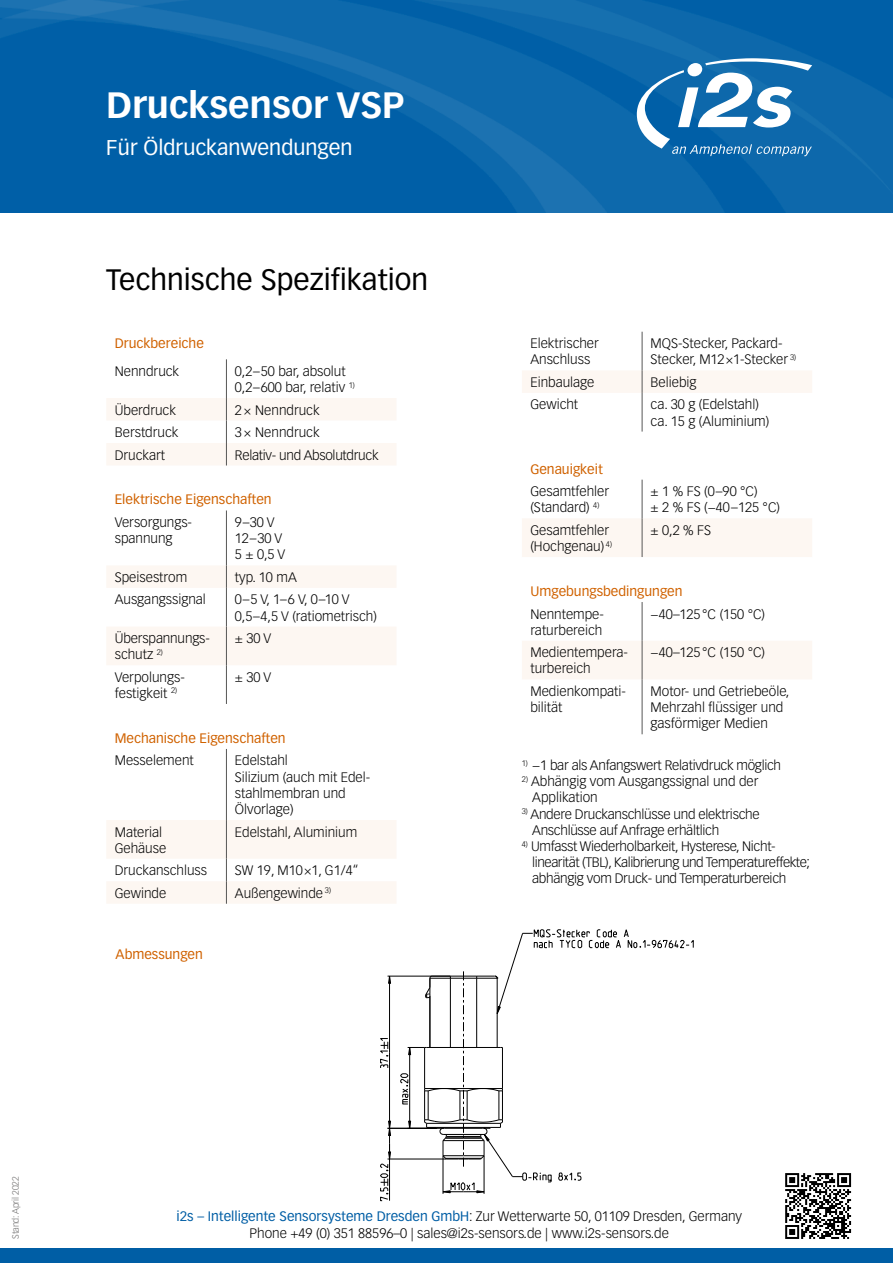
<style>
.page{position:relative;width:893px;height:1263px;background:#fff}
.page>*{position:absolute;margin:0;border:0;box-sizing:border-box;transform-origin:0 0}
.t1{font:700 36px "Vectora LT Pro";color:#fff}
.t2{font:29.1px "Vectora LT Pro";color:#000}
.t3{font:21px "Vectora LT Pro";color:#fff}
.t4{font:300 13.5px/16.2px "Vectora LT Pro";color:#000}
.t5{font:300 13.5px/16.2px "Vectora LT Pro";letter-spacing:-.02em;color:#000}
.t6{font:13.5px "Vectora LT Pro";color:#d06200}
.t7{font:13.5px "Vectora LT Pro";color:#005ea5}
.t8{font:300 9px "Vectora LT Pro";letter-spacing:-.02em;color:#706f6f}
.s1{font-weight:300;color:#000}
</style>
<div class="page">
<img style="left:0;top:0;width:893px;height:213px">
<div style="left:0;top:1248px;width:893px;height:15px;background:#005ea5"></div>
<svg style="left:107px;top:398px;width:289px;height:506px"></svg>
<hr style="left:226px;top:749px;width:1px;height:71px;background:#575756">
<hr style="left:226px;top:820px;width:1px;height:39px;background:#575756">
<svg style="left:226px;top:859px;width:1px;height:45px"></svg>
<hr style="left:226px;top:510px;width:1px;height:55px;background:#575756">
<svg style="left:226px;top:565px;width:1px;height:23px"></svg>
<hr style="left:226px;top:588px;width:1px;height:38px;background:#575756">
<hr style="left:226px;top:665px;width:1px;height:39px;background:#575756">
<hr style="left:226px;top:359px;width:1px;height:39px;background:#575756">
<svg style="left:226px;top:398px;width:1px;height:67px"></svg>
<hr style="left:226px;top:626px;width:1px;height:39px;background:#575756">
<hr style="left:642px;top:332px;width:1px;height:38px;background:#575756">
<div style="left:522px;top:370px;width:290px;height:23px;background:#fdf7f2"></div>
<hr style="left:642px;top:393px;width:1px;height:39px;background:#575756">
<svg style="left:522px;top:518px;width:290px;height:161px"></svg>
<hr style="left:642px;top:602px;width:1px;height:39px;background:#575756">
<hr style="left:642px;top:641px;width:1px;height:38px;background:#575756">
<hr style="left:642px;top:679px;width:1px;height:55px;background:#575756">
<hr style="left:642px;top:480px;width:1px;height:38px;background:#575756">
<hr style="left:642px;top:518px;width:1px;height:39px;background:#575756">
<svg style="left:637px;top:58px;width:175px;height:98px"></svg>
<svg style="left:785px;top:1173px;width:66px;height:66px"></svg>
<hr style="left:388px;top:1159px;width:58px;height:1px;background:#000">
<svg style="left:380px;top:1038px;width:9px;height:30px"></svg>
<hr style="left:388px;top:976px;width:44px;height:1px;background:#000">
<hr style="left:388px;top:1128px;width:49px;height:1px;background:#000">
<hr style="left:389px;top:976px;width:1px;height:76px;background:#000">
<hr style="left:389px;top:1052px;width:1px;height:76px;background:#000">
<svg style="left:388px;top:976px;width:3px;height:7px"></svg>
<svg style="left:380px;top:1121px;width:11px;height:80px"></svg>
<hr style="left:443px;top:1156px;width:1px;height:38px;background:#000">
<hr style="left:484px;top:1156px;width:1px;height:38px;background:#000">
<svg style="left:400px;top:929px;width:293px;height:264px"></svg>
<p class="t8" style="left:10px;top:1239px;width:64px;rotate:-90deg">Stand: April 2022</p>
<p class="t1" style="left:106px;top:83px;width:300px">Drucksensor VSP</p>
<p class="t3" style="left:106px;top:134px;width:248px">Für Öldruckanwendungen</p>
<p class="t2" style="left:106px;top:263px;width:323px">Technische Spezifikation</p>
<p class="t6" style="left:115px;top:335px;width:91px">Druckbereiche</p>
<p class="t4" style="left:115px;top:363px;width:66px">Nenndruck</p>
<p class="t4" style="left:235px;top:363px;width:112px">0,2–50 bar, absolut</p>
<p class="t4" style="left:235px;top:379px;width:121px">0,2–600 bar, relativ <sup>1)</sup></p>
<p class="t4" style="left:115px;top:402px;width:63px">Überdruck</p>
<p class="t4" style="left:235px;top:402px;width:86px">2× Nenndruck</p>
<p class="t4" style="left:115px;top:424px;width:65px">Berstdruck</p>
<p class="t4" style="left:235px;top:424px;width:86px">3× Nenndruck</p>
<p class="t4" style="left:115px;top:447px;width:52px">Druckart</p>
<p class="t5" style="left:235px;top:447px;width:145px">Relativ- und Absolutdruck</p>
<p class="t6" style="left:115px;top:492px;width:158px">Elektrische Eigenschaften</p>
<p class="t4" style="left:115px;top:514px;width:79px">Versorgungs&shy;spannung</p>
<p class="t4" style="left:235px;top:514px;width:41px">9–30 V</p>
<p class="t4" style="left:235px;top:530px;width:49px">12–30 V</p>
<p class="t4" style="left:235px;top:546px;width:52px">5 ± 0,5 V</p>
<p class="t4" style="left:115px;top:569px;width:74px">Speisestrom</p>
<p class="t4" style="left:235px;top:569px;width:63px">typ. 10 mA</p>
<p class="t4" style="left:115px;top:591px;width:93px">Ausgangssignal</p>
<p class="t4" style="left:235px;top:591px;width:116px">0–5 V, 1–6 V, 0–10 V</p>
<p class="t4" style="left:235px;top:608px;width:144px">0,5–4,5 V (ratiometrisch)</p>
<p class="t4" style="left:115px;top:630px;width:97px">Überspannungs&shy;schutz <sup>2)</sup></p>
<p class="t4" style="left:235px;top:630px;width:38px">± 30 V</p>
<p class="t4" style="left:115px;top:669px;width:72px">Verpolungs&shy;festigkeit <sup>2)</sup></p>
<p class="t4" style="left:235px;top:669px;width:38px">± 30 V</p>
<p class="t6" style="left:115px;top:730px;width:172px">Mechanische Eigenschaften</p>
<p class="t4" style="left:115px;top:752px;width:81px">Messelement</p>
<p class="t4" style="left:235px;top:752px;width:55px">Edelstahl</p>
<p class="t4" style="left:235px;top:769px;width:137px">Silizium (auch mit Edel&shy;stahlmembran und<br>Ölvorlage)</p>
<p class="t4" style="left:115px;top:824px;width:53px">Material<br>Gehäuse</p>
<p class="t4" style="left:235px;top:824px;width:124px">Edelstahl, Aluminium</p>
<p class="t4" style="left:115px;top:862px;width:94px">Druckanschluss</p>
<p class="t4" style="left:235px;top:862px;width:125px">SW 19, M10×1, G1/4“</p>
<p class="t4" style="left:115px;top:885px;width:53px">Gewinde</p>
<p class="t4" style="left:235px;top:885px;width:98px">Außengewinde <sup>3)</sup></p>
<p class="t6" style="left:116px;top:946px;width:89px">Abmessungen</p>
<p class="t4" style="left:530px;top:335px;width:70px">Elektrischer<br>Anschluss</p>
<p class="t4" style="left:651px;top:335px;width:147px">MQS-Stecker, Packard-<br>Stecker, M12×1-Stecker <sup>3)</sup></p>
<p class="t4" style="left:530px;top:374px;width:66px">Einbaulage</p>
<p class="t4" style="left:651px;top:374px;width:48px">Beliebig</p>
<p class="t4" style="left:530px;top:396px;width:49px">Gewicht</p>
<p class="t4" style="left:651px;top:396px;width:110px">ca. 30 g (Edelstahl)</p>
<p class="t4" style="left:651px;top:413px;width:120px">ca. 15 g (Aluminium)</p>
<p class="t6" style="left:530px;top:461px;width:74px">Genauigkeit</p>
<p class="t4" style="left:530px;top:483px;width:80px">Gesamtfehler (Standard) <sup>4)</sup></p>
<p class="t4" style="left:651px;top:483px;width:108px">± 1 % FS (0–90 °C)</p>
<p class="t4" style="left:651px;top:499px;width:131px">± 2 % FS (−40–125 °C)</p>
<p class="t4" style="left:530px;top:522px;width:83px">Gesamtfehler (Hochgenau) <sup>4)</sup></p>
<p class="t4" style="left:651px;top:522px;width:62px">± 0,2 % FS</p>
<p class="t6" style="left:530px;top:583px;width:154px">Umgebungsbedingungen</p>
<p class="t4" style="left:530px;top:606px;width:75px">Nenntempe&shy;raturbereich</p>
<p class="t4" style="left:651px;top:606px;width:116px">−40–125°C (150 °C)</p>
<p class="t4" style="left:530px;top:644px;width:99px">Medientempera&shy;turbereich</p>
<p class="t4" style="left:651px;top:644px;width:116px">−40–125°C (150 °C)</p>
<p class="t4" style="left:530px;top:683px;width:97px">Medienkompati&shy;bilität</p>
<p class="t4" style="left:651px;top:683px;width:140px">Motor- und Getriebeöle,<br>Mehrzahl flüssiger und gasförmiger Medien</p>
<p class="t5" style="left:522px;top:757px;width:261px"><sup>1)</sup> −1 bar als Anfangswert Relativdruck möglich</p>
<p class="t4" style="left:532px;top:773px;width:228px;text-indent:-10px"><sup>2)</sup> Abhängig vom Ausgangssignal und der<br>Applikation</p>
<p class="t5" style="left:532px;top:806px;width:229px;text-indent:-10px"><sup>3)</sup> Andere Druckanschlüsse und elektrische<br>Anschlüsse auf Anfrage erhältlich</p>
<p class="t5" style="left:532px;top:838px;width:279px;text-indent:-10px"><sup>4)</sup> Umfasst Wiederholbarkeit, Hysterese, Nicht&shy;linearität (TBL), Kalibrierung und Temperatureffekte; abhängig vom Druck- und Temperaturbereich</p>
<p class="t7" style="left:176px;top:1208px;width:567px">i2s – Intelligente Sensorsysteme Dresden GmbH<span class="s1">: Zur Wetterwarte 50, 01109 Dresden, Germany</span></p>
<p class="t4" style="left:249px;top:1225px;width:421px">Phone +49 (0) 351 88596–0 | sales@i2s-sensors.de | www.i2s-sensors.de</p>
</div>
